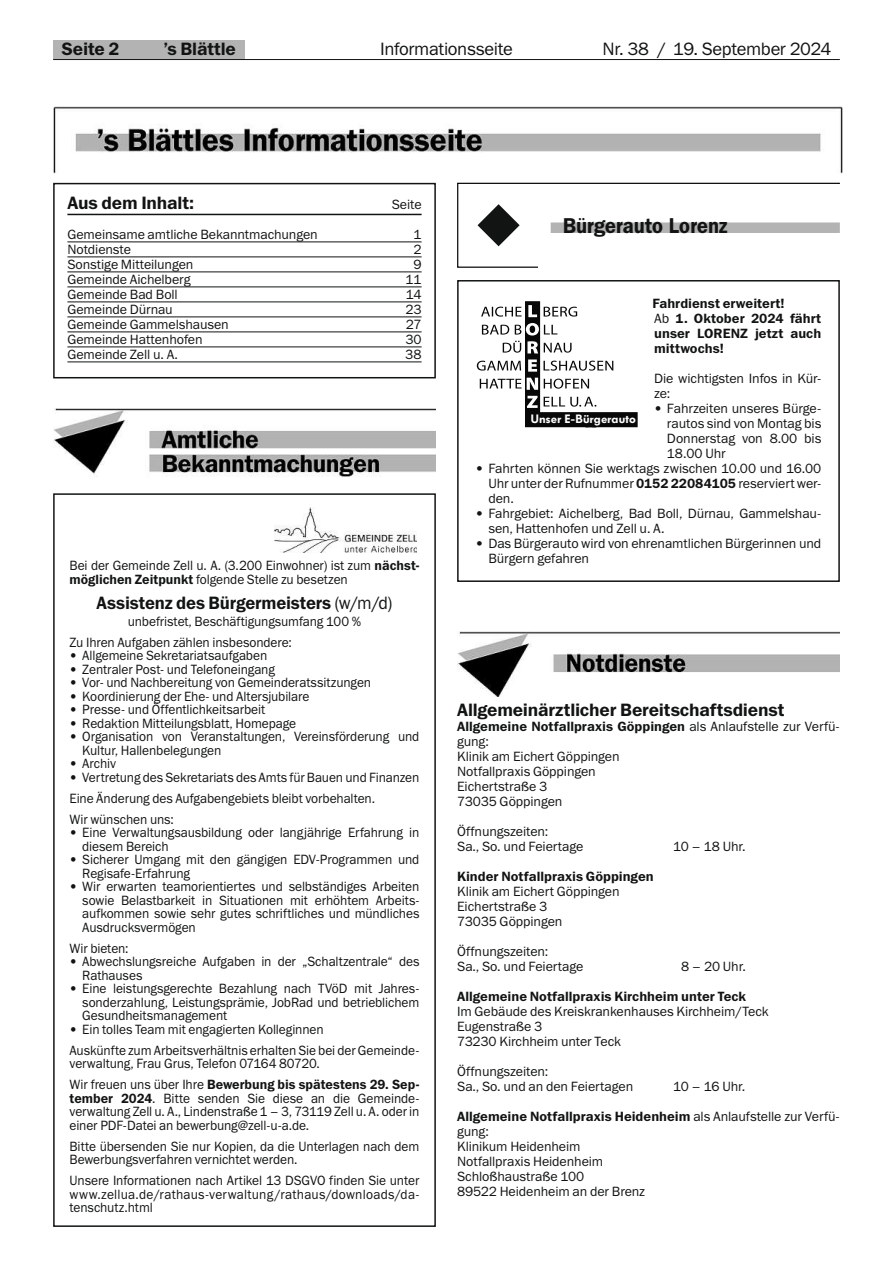
<style>
.page{position:relative;width:893px;height:1263px;background:#fff}
.page>*{position:absolute;margin:0;border:0;box-sizing:border-box;transform-origin:0 0}
.t1{font:21px "Fra Dem";letter-spacing:.03em;color:#121414;scale:.93 1}
.t2{font:18px "Franklin Gothic Demi ITC";letter-spacing:-.01em;color:#121414}
.t3{font:18px "Franklin Gothic Book ITC";letter-spacing:-.02em;color:#121414}
.t4{font:18px "Franklin Gothic Demi ITC";letter-spacing:-.01em;color:#121414;scale:.96 1}
.t5{font:13.5px/13.5px "Franklin Gothic Book ITC";letter-spacing:-.005em;color:#121414;scale:.96 1}
.t6{font:13.5px/15px "Franklin Gothic Book ITC";letter-spacing:-.005em;color:#121414}
.t7{font:13.5px/15px "Franklin Gothic Demi ITC";color:#121414}
.t8{font:13.5px "Franklin Gothic Demi ITC";color:#121414;scale:.96 1}
.t9{font:12px "Fut Dem Bol";letter-spacing:.035em;color:#fff}
.s1{font-family:"Franklin Gothic Demi ITC"}
.s2{font-family:"Franklin Gothic Book ITC"}
</style>
<div class="page">
<div style="left:53px;top:40px;width:191px;height:20px;background:#b3b3b3"></div>
<hr style="left:53px;top:59px;width:787px;height:1px;background:#121414">
<hr style="left:67px;top:214px;width:355px;height:1px;background:#121414">
<hr style="left:67px;top:242px;width:355px;height:1px;background:#121414">
<hr style="left:67px;top:257px;width:355px;height:1px;background:#121414">
<hr style="left:67px;top:272px;width:355px;height:1px;background:#121414">
<hr style="left:67px;top:287px;width:355px;height:1px;background:#121414">
<hr style="left:67px;top:302px;width:355px;height:1px;background:#121414">
<hr style="left:67px;top:317px;width:355px;height:1px;background:#121414">
<hr style="left:67px;top:332px;width:355px;height:1px;background:#121414">
<hr style="left:67px;top:347px;width:355px;height:1px;background:#121414">
<hr style="left:67px;top:362px;width:355px;height:1px;background:#121414">
<div style="left:53px;top:183px;width:383px;height:195px;border:2px solid #121414"></div>
<img style="left:53px;top:408px;width:383px;height:69px">
<img style="left:274px;top:508px;width:143px;height:45px">
<div style="left:53px;top:493px;width:383px;height:734px;border:2px solid #121414"></div>
<div style="left:457px;top:183px;width:383px;height:85px;border:1px solid #000"></div>
<div style="left:538px;top:184px;width:302px;height:84px;background:#fff"></div>
<div style="left:551px;top:222px;width:289px;height:11px;background:#b3b3b3"></div>
<svg style="left:477px;top:204px;width:43px;height:42px"></svg>
<svg style="left:477px;top:301px;width:161px;height:126px"></svg>
<div style="left:586px;top:417px;width:10px;height:10px;background:#080808"></div>
<div style="left:457px;top:280px;width:383px;height:302px;border:2px solid #121414"></div>
<img style="left:457px;top:632px;width:383px;height:64px">
<img style="left:53px;top:106px;width:790px;height:67px">
<h2 class="t2" style="left:62px;top:38px;width:59px">Seite 2</h2>
<h2 class="t2" style="left:163px;top:38px;width:74px">’s Blättle</h2>
<h2 class="t3" style="left:603px;top:37px;width:230px">Nr. 38 / 19. September 2024</h2>
<h2 class="t3" style="left:380px;top:37px;width:134px">Informationsseite</h2>
<h2 class="t2" style="left:67px;top:193px;width:128px">Aus dem Inhalt:</h2>
<p class="t6" style="left:392px;top:197px;width:31px">Seite</p>
<p class="t6" style="left:67px;top:227px;width:252px">Gemeinsame amtliche Bekanntmachungen</p>
<p class="t6" style="left:413px;top:227px;width:10px">1</p>
<p class="t6" style="left:67px;top:242px;width:65px">Notdienste</p>
<p class="t6" style="left:413px;top:242px;width:10px">2</p>
<p class="t6" style="left:67px;top:257px;width:128px">Sonstige Mitteilungen</p>
<p class="t6" style="left:413px;top:257px;width:10px">9</p>
<p class="t6" style="left:67px;top:272px;width:125px">Gemeinde Aichelberg</p>
<p class="t6" style="left:406px;top:272px;width:18px">11</p>
<p class="t6" style="left:67px;top:287px;width:112px">Gemeinde Bad Boll</p>
<p class="t6" style="left:406px;top:287px;width:17px">14</p>
<p class="t6" style="left:67px;top:302px;width:107px">Gemeinde Dürnau</p>
<p class="t6" style="left:406px;top:302px;width:18px">23</p>
<p class="t6" style="left:67px;top:317px;width:163px">Gemeinde Gammelshausen</p>
<p class="t6" style="left:406px;top:317px;width:17px">27</p>
<p class="t6" style="left:67px;top:332px;width:137px">Gemeinde Hattenhofen</p>
<p class="t6" style="left:405px;top:332px;width:18px">30</p>
<p class="t6" style="left:67px;top:347px;width:112px">Gemeinde Zell u. A.</p>
<p class="t6" style="left:405px;top:347px;width:18px">38</p>
<p class="t5" style="left:70px;top:558px;width:366px">Bei der Gemeinde Zell u. A. (3.200 Einwohner) ist zum <span class="s1">nächst&shy;möglichen Zeitpunkt</span> folgende Stelle zu besetzen</p>
<h2 class="t4" style="left:97px;top:592px;width:309px">Assistenz des Bürgermeisters <span class="s2">(w/m/d)</span></h2>
<p class="t5" style="left:70px;top:610px;width:305px;line-height:21px;text-indent:58px">unbefristet, Beschäftigungsumfang 100 %<br>Zu Ihren Aufgaben zählen insbesondere:</p>
<p class="t5" style="left:70px;top:648px;width:207px">• Allgemeine Sekretariatsaufgaben</p>
<p class="t5" style="left:70px;top:662px;width:216px">• Zentraler Post- und Telefoneingang</p>
<p class="t5" style="left:70px;top:675px;width:316px">• Vor- und Nachbereitung von Gemeinderatssitzungen</p>
<p class="t5" style="left:70px;top:689px;width:251px">• Koordinierung der Ehe- und Altersjubilare</p>
<p class="t5" style="left:70px;top:702px;width:205px">• Presse- und Öffentlichkeitsarbeit</p>
<p class="t5" style="left:70px;top:716px;width:238px">• Redaktion Mitteilungsblatt, Homepage</p>
<p class="t5" style="left:82px;top:729px;width:353px;text-indent:-13px">• Organisation von Veranstaltungen, Vereinsförderung und<br>Kultur, Hallenbelegungen</p>
<p class="t5" style="left:70px;top:756px;width:50px">• Archiv</p>
<p class="t5" style="left:70px;top:766px;width:366px;line-height:21px">• Vertretung des Sekretariats des Amts für Bauen und Finanzen<br>Eine Änderung des Aufgabengebiets bleibt vorbehalten.<br>Wir wünschen uns:</p>
<p class="t5" style="left:82px;top:825px;width:353px;text-indent:-13px">• Eine Verwaltungsausbildung oder langjährige Erfahrung in diesem Bereich</p>
<p class="t5" style="left:82px;top:852px;width:353px;text-indent:-13px">• Sicherer Umgang mit den gängigen EDV-Programmen und<br>Regisafe-Erfahrung</p>
<p class="t5" style="left:82px;top:879px;width:353px;text-align:justify;text-indent:-13px">• Wir erwarten teamorientiertes und selbständiges Arbeiten sowie Belastbarkeit in Situationen mit erhöhtem Arbeits&shy;aufkommen sowie sehr gutes schriftliches und mündliches Ausdrucksvermögen</p>
<p class="t5" style="left:70px;top:941px;width:63px">Wir bieten:</p>
<p class="t5" style="left:82px;top:954px;width:353px;text-indent:-13px">• Abwechslungsreiche Aufgaben in der „Schaltzentrale“ des<br>Rathauses</p>
<p class="t5" style="left:82px;top:981px;width:353px;text-align:justify;text-indent:-13px">• Eine leistungsgerechte Bezahlung nach TVöD mit Jahres&shy;sonderzahlung, Leistungsprämie, JobRad und betrieblichem Gesundheitsmanagement</p>
<p class="t5" style="left:70px;top:1018px;width:366px;line-height:21px">• Ein tolles Team mit engagierten Kolleginnen<br>Auskünfte zum Arbeitsverhältnis erhalten Sie bei der Gemeinde-</p>
<p class="t5" style="left:70px;top:1056px;width:262px">verwaltung, Frau Grus, Telefon 07164 80720.</p>
<p class="t8" style="left:70px;top:1076px;width:366px"><span class="s2">Wir freuen uns über Ihre</span> Bewerbung bis spätestens 29. Sep-</p>
<p class="t5" style="left:70px;top:1091px;width:366px;text-align:justify"><span class="s1">tember 2024</span>. Bitte senden Sie diese an die Gemeinde&shy;verwaltung Zell u. A., Lindenstraße 1 – 3, 73119 Zell u. A. oder in einer PDF-Datei an bewerbung@zell-u-a.de.</p>
<p class="t5" style="left:70px;top:1139px;width:366px">Bitte übersenden Sie nur Kopien, da die Unterlagen nach dem<br>Bewerbungsverfahren vernichtet werden.</p>
<p class="t5" style="left:70px;top:1173px;width:366px;text-align:justify">Unsere Informationen nach Artikel 13 DSGVO finden Sie unter www.zellua.de/rathaus-verwaltung/rathaus/downloads/da&shy;tenschutz.html</p>
<h1 class="t1" style="left:563px;top:214px;width:178px">Bürgerauto Lorenz</h1>
<p class="t7" style="left:652px;top:296px;width:170px">Fahrdienst erweitert!<br><span class="s2">Ab</span> 1. Oktober 2024 fährt unser LORENZ jetzt auch mittwochs!</p>
<p class="t6" style="left:654px;top:370px;width:169px">Die wichtigsten Infos in Kür&shy;ze:</p>
<p class="t6" style="left:667px;top:400px;width:156px;text-align:justify;text-indent:-13px">• Fahrzeiten unseres Bürge&shy;rautos sind von Montag bis Donnerstag von 8.00 bis 18.00 Uhr</p>
<p class="t6" style="left:488px;top:460px;width:334px;text-align:justify;text-indent:-13px">• Fahrten können Sie werktags zwischen 10.00 und 16.00<br>Uhr unter der Rufnummer <span class="s1">0152 22084105</span> reserviert wer&shy;den.</p>
<p class="t6" style="left:488px;top:505px;width:334px;text-indent:-13px">• Fahrgebiet: Aichelberg, Bad Boll, Dürnau, Gammelshau&shy;sen, Hattenhofen und Zell u. A.</p>
<p class="t6" style="left:488px;top:535px;width:334px;text-indent:-13px">• Das Bürgerauto wird von ehrenamtlichen Bürgerinnen und<br>Bürgern gefahren</p>
<p class="t9" style="left:531px;top:412px;width:106px">Unser E-Bürgerauto</p>
<h2 class="t2" style="left:457px;top:699px;width:329px">Allgemeinärztlicher Bereitschaftsdienst</h2>
<p class="t7" style="left:457px;top:719px;width:384px">Allgemeine Notfallpraxis Göppingen <span class="s2">als Anlaufstelle zur Verfü-</span></p>
<p class="t6" style="left:457px;top:734px;width:164px">gung:<br>Klinik am Eichert Göppingen<br>Notfallpraxis Göppingen<br>Eichertstraße 3<br>73035 Göppingen</p>
<p class="t6" style="left:457px;top:824px;width:128px">Öffnungszeiten:<br>Sa., So. und Feiertage</p>
<p class="t6" style="left:673px;top:839px;width:74px">10 – 18 Uhr.</p>
<p class="t7" style="left:457px;top:869px;width:198px">Kinder Notfallpraxis Göppingen</p>
<p class="t6" style="left:457px;top:884px;width:164px">Klinik am Eichert Göppingen<br>Eichertstraße 3<br>73035 Göppingen</p>
<p class="t6" style="left:457px;top:944px;width:128px">Öffnungszeiten:<br>Sa., So. und Feiertage</p>
<p class="t6" style="left:681px;top:959px;width:66px">8 – 20 Uhr.</p>
<p class="t7" style="left:457px;top:989px;width:290px">Allgemeine Notfallpraxis Kirchheim unter Teck</p>
<p class="t6" style="left:457px;top:1004px;width:313px">Im Gebäude des Kreiskrankenhauses Kirchheim/Teck<br>Eugenstraße 3<br>73230 Kirchheim unter Teck</p>
<p class="t6" style="left:457px;top:1064px;width:178px">Öffnungszeiten:<br>Sa., So. und an den Feiertagen</p>
<p class="t6" style="left:673px;top:1079px;width:74px">10 – 16 Uhr.</p>
<p class="t7" style="left:457px;top:1109px;width:384px">Allgemeine Notfallpraxis Heidenheim <span class="s2">als Anlaufstelle zur Verfü-</span></p>
<p class="t6" style="left:457px;top:1124px;width:190px">gung:<br>Klinikum Heidenheim<br>Notfallpraxis Heidenheim<br>Schloßhaustraße 100<br>89522 Heidenheim an der Brenz</p>
</div>
